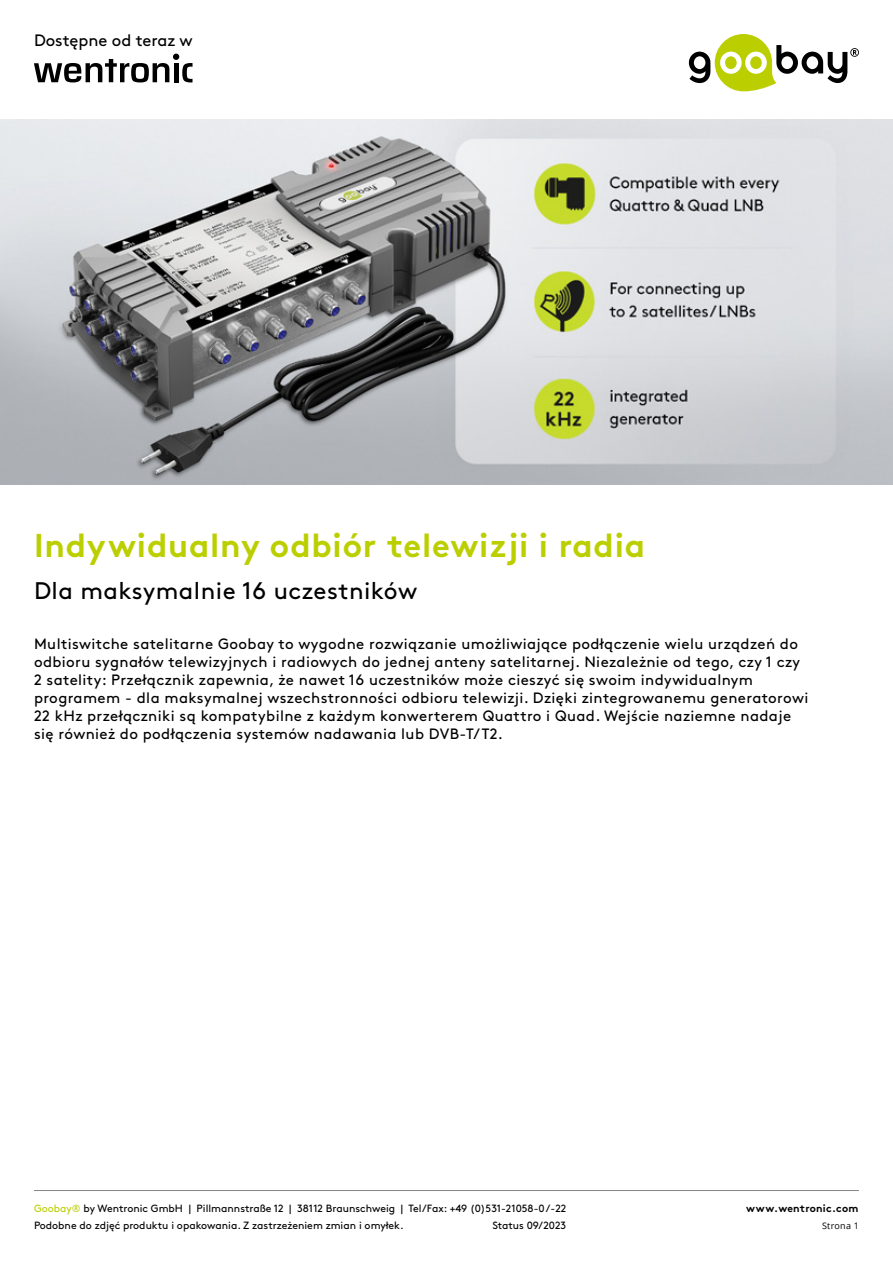
<style>
.page{position:relative;width:893px;height:1263px;background:#fff}
.page>*{position:absolute;margin:0;border:0;box-sizing:border-box;transform-origin:0 0}
.t1{font:700 33px "Brown";letter-spacing:.025em;color:#bbcf00}
.t2{font:24px "Brown";letter-spacing:.02em;color:#000}
.t3{font:16.5px "Brown";color:#000}
.t4{font:15px/18px "Brown";letter-spacing:.025em;color:#000}
.t5{font:10.5px/16.8px "Brown";color:#000}
.t6{font:700 10.5px "Brown";letter-spacing:.025em;color:#000}
.t7{font:9px "Open Sans";letter-spacing:.025em;color:#000}
.s1{color:#bbcf00}
</style>
<div class="page">
<svg style="left:34px;top:54px;width:159px;height:28px"></svg>
<hr style="left:34px;top:1190px;width:825px;height:1px;background:#868786">
<svg style="left:689px;top:34px;width:170px;height:57px"></svg>
<img style="left:0;top:119px;width:893px;height:365px">
<p class="t3" style="left:34px;top:28px;width:160px">Dostępne od teraz w</p>
<h1 class="t1" style="left:34px;top:519px;width:613px">Indywidualny odbiór telewizji i radia</h1>
<h2 class="t2" style="left:34px;top:572px;width:385px">Dla maksymalnie 16 uczestników</h2>
<p class="t4" style="left:34px;top:634px;width:776px">Multiswitche satelitarne Goobay to wygodne rozwiązanie umożliwiające podłączenie wielu urządzeń do odbioru sygnałów telewizyjnych i radiowych do jednej anteny satelitarnej. Niezależnie od tego, czy 1 czy 2 satelity: Przełącznik zapewnia, że nawet 16 uczestników może cieszyć się swoim indywidualnym programem - dla maksymalnej wszechstronności odbioru telewizji. Dzięki zintegrowanemu generatorowi 22 kHz przełączniki są kompatybilne z każdym konwerterem Quattro i Quad. Wejście naziemne nadaje się również do podłączenia systemów nadawania lub DVB-T/T2.</p>
<p class="t6" style="left:746px;top:1199px;width:114px">www.wentronic.com</p>
<p class="t5" style="left:34px;top:1199px;width:534px"><span class="s1">Goobay®</span> by Wentronic GmbH | Pillmannstraße 12 | 38112 Braunschweig | Tel/Fax: +49 (0)531-21058-0 /-22<br>Podobne do zdjęć produktu i opakowania. Z zastrzeżeniem zmian i omyłek.</p>
<p class="t5" style="left:492px;top:1216px;width:75px">Status 09/2023</p>
<p class="t7" style="left:822px;top:1219px;width:38px">Strona 1</p>
</div>
